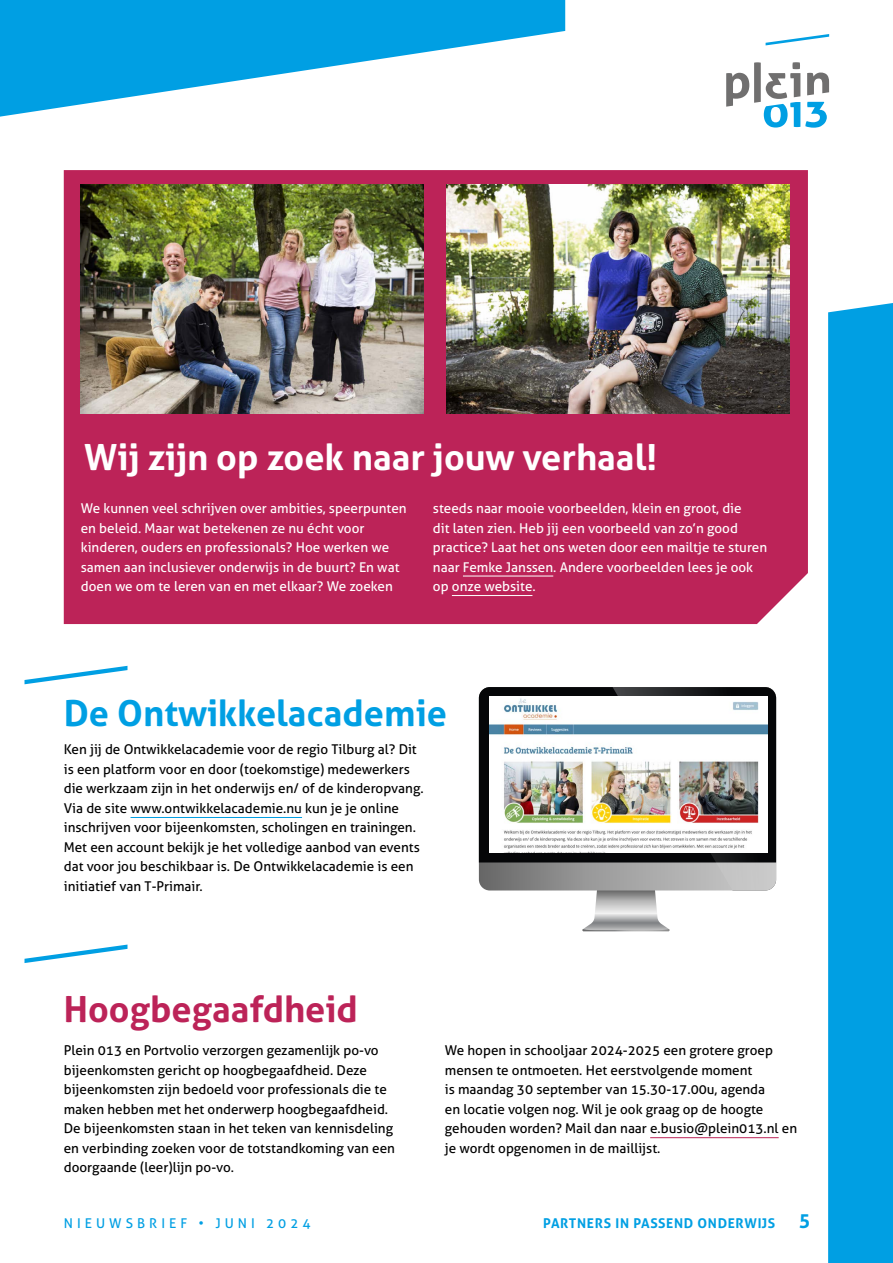
<style>
.page{position:relative;width:893px;height:1263px;background:#fff}
.page>*{position:absolute;margin:0;border:0;box-sizing:border-box;transform-origin:0 0}
.t1{font:700 36px "Aller";color:#fff}
.t2{font:700 36px "Aller";color:#009fe3}
.t3{font:700 36px "Aller";color:#bc2358}
.t4{font:13.5px/19.5px "Aller";color:#000}
.t5{font:13.5px/19.5px "Aller";color:#fff}
.t6{font:700 13.5px "Aller";letter-spacing:.05em;color:#009fe3}
.t7{font:13.5px "Aller";letter-spacing:.3em;color:#009fe3}
.s1{font-size:19.5px}
</style>
<div class="page">
<div style="left:64px;top:170px;width:744px;height:454px;background:#bc2358"></div>
<svg style="left:25px;top:666px;width:102px;height:18px"></svg>
<svg style="left:25px;top:944px;width:102px;height:19px"></svg>
<hr style="left:463px;top:576px;width:90px;height:1px;background:#fff">
<hr style="left:452px;top:595px;width:80px;height:1px;background:#fff">
<hr style="left:131px;top:817px;width:171px;height:1px;background:#009fe3">
<hr style="left:650px;top:1137px;width:129px;height:1px;background:#bc2358">
<img style="left:81px;top:185px;width:343px;height:229px">
<img style="left:446px;top:185px;width:344px;height:229px">
<svg style="left:479px;top:862px;width:103px;height:28px;background:#7d7d7d"></svg>
<div style="left:479px;top:687px;width:103px;height:175px;background:#050608"></div>
<svg style="left:582px;top:687px;width:194px;height:244px"></svg>
<img style="left:489px;top:697px;width:278px;height:156px">
<svg style="left:828px;top:303px;width:65px;height:960px;background:#04a0e3"></svg>
<svg style="left:0;top:0;width:565px;height:117px;fill:#009fe3"></svg>
<svg style="left:726px;top:62px;width:103px;height:66px"></svg>
<svg style="left:766px;top:34px;width:63px;height:11px"></svg>
<h1 class="t1" style="left:84px;top:435px;width:574px">Wij zijn op zoek naar jouw verhaal!</h1>
<p class="t5" style="left:81px;top:498px;width:327px">We kunnen veel schrijven over ambities, speerpunten en beleid. Maar wat betekenen ze nu écht voor kinderen, ouders en professionals? Hoe werken we samen aan inclusiever onderwijs in de buurt? En wat doen we om te leren van en met elkaar? We zoeken</p>
<p class="t5" style="left:433px;top:498px;width:336px">steeds naar mooie voorbeelden, klein en groot, die<br>dit laten zien. Heb jij een voorbeeld van zo’n good practice? Laat het ons weten door een mailtje te sturen naar Femke Janssen. Andere voorbeelden lees je ook op onze website.</p>
<h1 class="t2" style="left:64px;top:690px;width:385px">De Ontwikkelacademie</h1>
<p class="t4" style="left:64px;top:740px;width:361px">Ken jij de Ontwikkelacademie voor de regio Tilburg al? Dit is een platform voor en door (toekomstige) medewerkers die werkzaam zijn in het onderwijs en/ of de kinderopvang.<br>Via de site www.ontwikkelacademie.nu kun je je online inschrijven voor bijeenkomsten, scholingen en trainingen.<br>Met een account bekijk je het volledige aanbod van events dat voor jou beschikbaar is. De Ontwikkelacademie is een initiatief van T-Primair.</p>
<h1 class="t3" style="left:64px;top:986px;width:295px">Hoogbegaafdheid</h1>
<p class="t4" style="left:64px;top:1040px;width:333px">Plein 013 en Portvolio verzorgen gezamenlijk po-vo bijeenkomsten gericht op hoogbegaafdheid. Deze bijeenkomsten zijn bedoeld voor professionals die te maken hebben met het onderwerp hoogbegaafdheid.<br>De bijeenkomsten staan in het teken van kennisdeling en verbinding zoeken voor de totstandkoming van een doorgaande (leer)lijn po-vo.</p>
<p class="t4" style="left:445px;top:1040px;width:354px">We hopen in schooljaar 2024-2025 een grotere groep mensen te ontmoeten. Het eerstvolgende moment<br>is maandag 30 september van 15.30-17.00u, agenda<br>en locatie volgen nog. Wil je ook graag op de hoogte gehouden worden? Mail dan naar e.busio@plein013.nl en je wordt opgenomen in de maillijst.</p>
<p class="t7" style="left:64px;top:1215px;width:248px">NIEUWSBRIEF • JUNI 2024</p>
<p class="t6" style="left:543px;top:1215px;width:269px">PARTNERS IN PASSEND ONDERWIJS <span class="s1">5</span></p>
</div>
